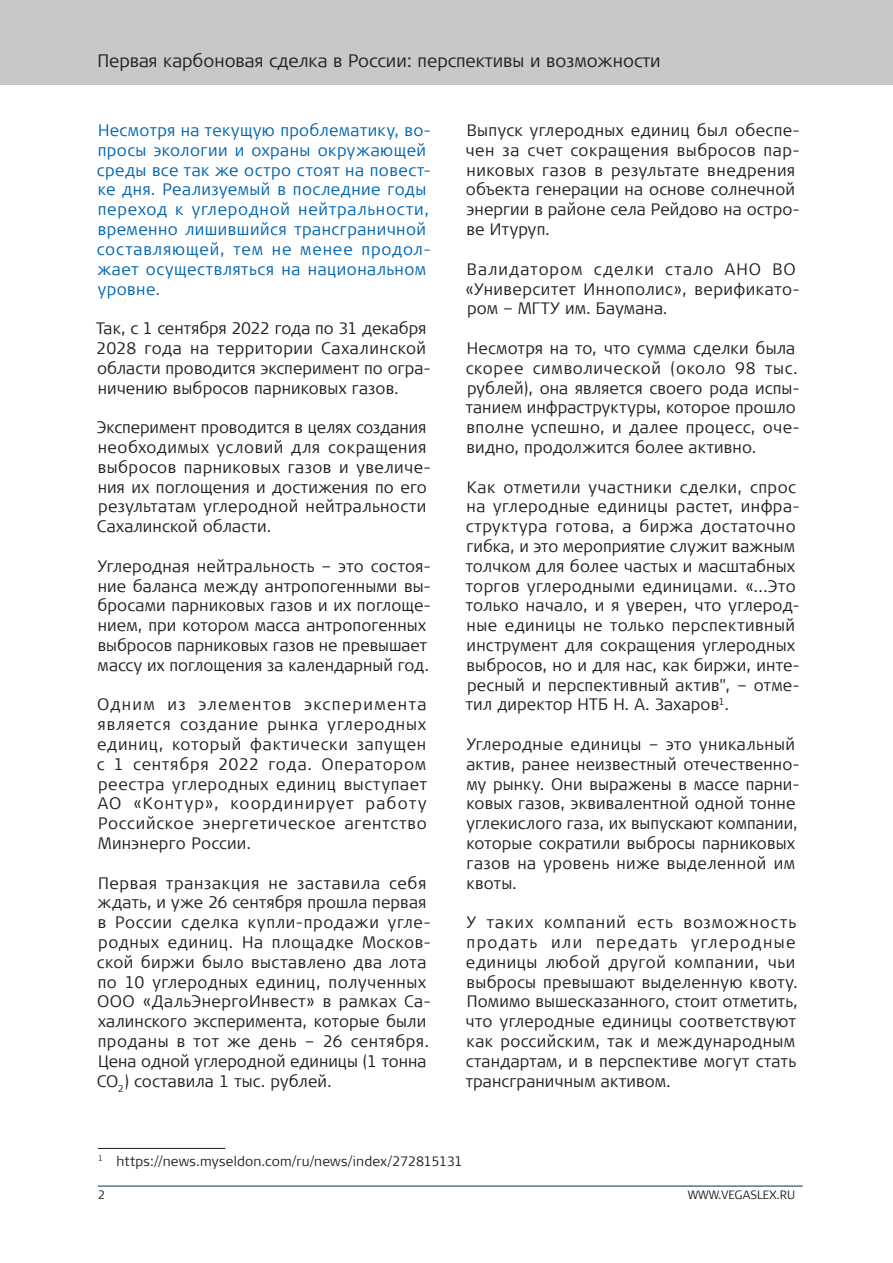
<style>
.page{position:relative;width:893px;height:1263px;background:#fff}
.page>*{position:absolute;margin:0;border:0;box-sizing:border-box;transform-origin:0 0}
.t1{font:300 18px "Signa Offc Pro";color:#231f20}
.t2{font:300 16.5px/19.8px "Signa Offc Pro";letter-spacing:.02em;color:#231f20}
.t3{font:300 16.5px/19.8px "Signa Offc Pro";letter-spacing:.03em;color:#0064b0}
.t4{font:300 13.5px "Signa Offc Pro";letter-spacing:.01em;color:#231f20}
.t5{font:300 12px "Signa Sc Offc Pro";color:#231f20}
.t6{font:300 12px "Signa Offc Pro";color:#231f20}
</style>
<div class="page">
<div style="left:0;top:0;width:893px;height:85px;background:#c7c8ca"></div>
<hr style="left:98px;top:1186px;width:705px;height:1px;background:#003255">
<hr style="left:98px;top:1148px;width:127px;height:1px;background:#231f20">
<p class="t1" style="left:97px;top:49px;width:565px">Первая карбоновая сделка в России: перспективы и возможности</p>
<p class="t3" style="left:97px;top:120px;width:336px">Несмотря на текущую проблематику, во&shy;просы экологии и охраны окружающей среды все так же остро стоят на повест&shy;ке дня. Реализуемый в последние годы переход к углеродной нейтральности, временно лишившийся трансграничной составляющей, тем не менее продол&shy;жает осуществляться на национальном уровне.</p>
<p class="t2" style="left:96px;top:318px;width:336px">Так, с 1 сентября 2022 года по 31 декабря 2028 года на территории Сахалинской области проводится эксперимент по огра&shy;ничению выбросов парниковых газов.</p>
<p class="t2" style="left:97px;top:417px;width:335px">Эксперимент проводится в целях создания необходимых условий для сокращения выбросов парниковых газов и увеличе&shy;ния их поглощения и достижения по его результатам углеродной нейтральности Сахалинской области.</p>
<p class="t2" style="left:97px;top:555px;width:335px">Углеродная нейтральность – это состоя&shy;ние баланса между антропогенными вы&shy;бросами парниковых газов и их поглоще&shy;нием, при котором масса антропогенных выбросов парниковых газов не превышает массу их поглощения за календарный год.</p>
<p class="t2" style="left:97px;top:694px;width:332px;text-align:justify">Одним из элементов эксперимента является создание рынка углеродных единиц, который фактически запущен с 1 сентября 2022 года. Оператором реестра углеродных единиц выступает АО «Контур», координирует работу Российское энергетическое агентство Минэнерго России.</p>
<p class="t2" style="left:97px;top:872px;width:336px">Первая транзакция не заставила себя ждать, и уже 26 сентября прошла первая в России сделка купли-продажи угле&shy;родных единиц. На площадке Москов&shy;ской биржи было выставлено два лота по 10 углеродных единиц, полученных ООО «ДальЭнергоИнвест» в рамках Са&shy;халинского эксперимента, которые были проданы в тот же день – 26 сентября.<br>Цена одной углеродной единицы (1 тонна СО<sub>2</sub>) составила 1 тыс. рублей.</p>
<p class="t2" style="left:466px;top:120px;width:336px">Выпуск углеродных единиц был обеспе&shy;чен за счет сокращения выбросов пар&shy;никовых газов в результате внедрения объекта генерации на основе солнечной энергии в районе села Рейдово на остро&shy;ве Итуруп.</p>
<p class="t2" style="left:465px;top:258px;width:336px">Валидатором сделки стало АНО ВО «Университет Иннополис», верификато&shy;ром – МГТУ им. Баумана.</p>
<p class="t2" style="left:466px;top:337px;width:336px">Несмотря на то, что сумма сделки была скорее символической (около 98 тыс. рублей), она является своего рода испы&shy;танием инфраструктуры, которое прошло вполне успешно, и далее процесс, оче&shy;видно, продолжится более активно.</p>
<p class="t2" style="left:466px;top:476px;width:336px">Как отметили участники сделки, спрос на углеродные единицы растет, инфра&shy;структура готова, а биржа достаточно гибка, и это мероприятие служит важным толчком для более частых и масштабных торгов углеродными единицами. «…Это только начало, и я уверен, что углерод&shy;ные единицы не только перспективный инструмент для сокращения углеродных выбросов, но и для нас, как биржи, инте&shy;ресный и перспективный актив", – отме&shy;тил директор НТБ Н. А. Захаров<sup>1</sup>.</p>
<p class="t2" style="left:466px;top:733px;width:335px">Углеродные единицы – это уникальный актив, ранее неизвестный отечественно&shy;му рынку. Они выражены в массе парни&shy;ковых газов, эквивалентной одной тонне углекислого газа, их выпускают компании, которые сократили выбросы парниковых газов на уровень ниже выделенной им квоты.</p>
<p class="t2" style="left:466px;top:912px;width:334px">У таких компаний есть возможность продать или передать углеродные единицы любой другой компании, чьи выбросы превышают выделенную квоту.<br>Помимо вышесказанного, стоит отметить, что углеродные единицы соответствуют как российским, так и международным стандартам, и в перспективе могут стать трансграничным активом.</p>
<p class="t4" style="left:98px;top:1152px;width:366px"><sup>1</sup> https://news.myseldon.com/ru/news/index/272815131</p>
<p class="t6" style="left:98px;top:1187px;width:9px">2</p>
<p class="t5" style="left:688px;top:1187px;width:109px">WWW.VEGASLEX.RU</p>
</div>
